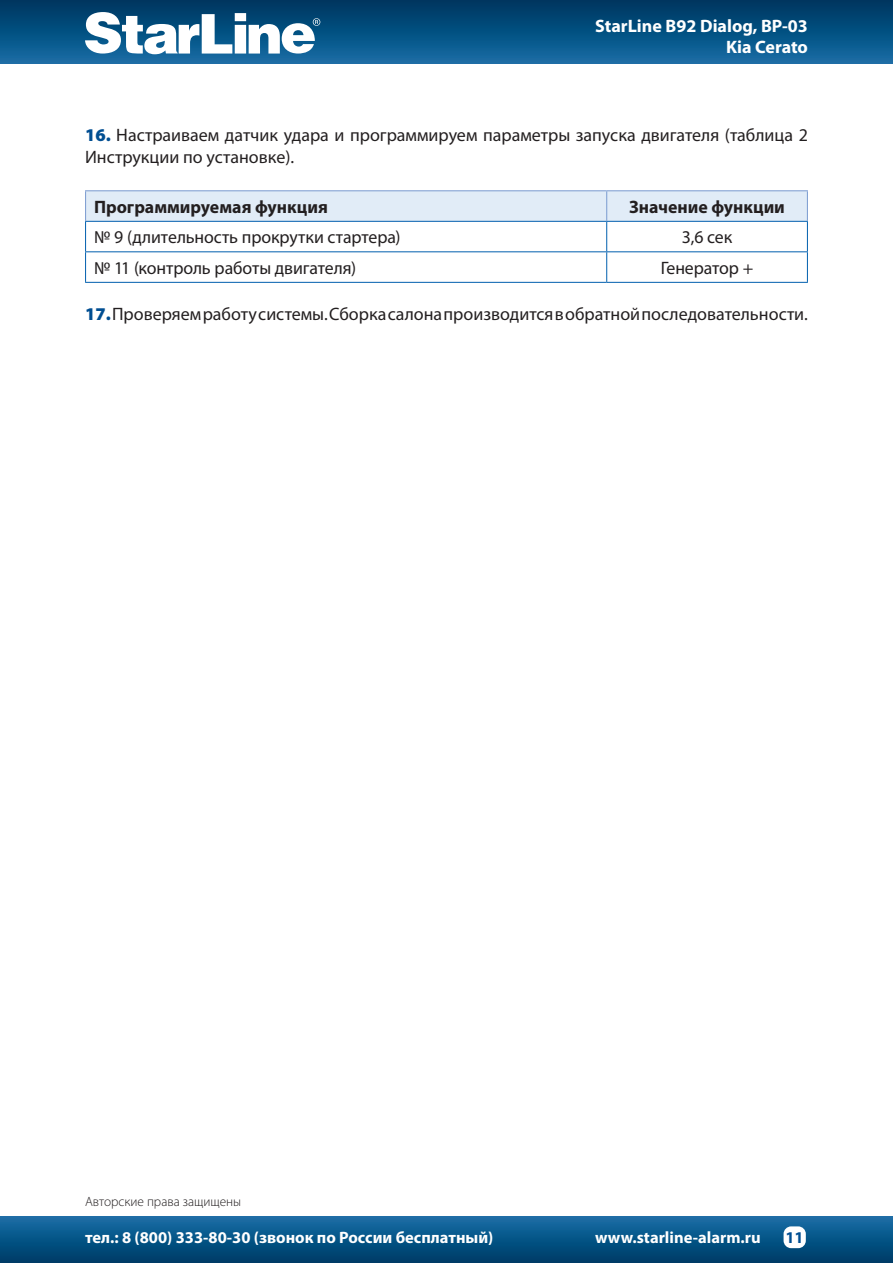
<style>
.page{position:relative;width:893px;height:1263px;background:#fff}
.page>*{position:absolute;margin:0;border:0;box-sizing:border-box;transform-origin:0 0}
.Основной_текст{font:18px/21.6px "Myriad Pro";color:#231f20}
.текст_таблиц{font:18px "Myriad Pro";letter-spacing:-.005em;color:#231f20}
.текст_таблиц_заголов{font:700 18px "Myriad Pro";color:#231f20}
.t1{font:700 18px/21.6px "Myriad Pro";color:#fff;text-align:right}
.t2{font:700 16.5px "Myriad Pro";color:#fff}
.t3{font:700 16.5px "Myriad Pro";color:#004e92}
.t4{font:300 13.5px "Myriad Pro";color:#231f20}
.s1{font-weight:900;color:#004e92}
</style>
<div class="page">
<div style="left:0;top:0;width:893px;height:64px;background:linear-gradient(to bottom,#00355e,#156da5)"></div>
<div style="left:0;top:1216px;width:893px;height:47px;background:linear-gradient(to bottom,#186ea7,#003a65)"></div>
<svg style="left:85px;top:12px;width:235px;height:42px"></svg>
<div style="left:783px;top:1226px;width:23px;height:22px;background:#fff;border-radius:8px"></div>
<hr style="left:85px;top:282px;width:522px;height:1px;background:#015fae">
<hr style="left:607px;top:282px;width:201px;height:1px;background:#015fae">
<hr style="left:85px;top:190px;width:522px;height:1px;background:#7e9ed2">
<hr style="left:607px;top:190px;width:201px;height:1px;background:#7e9ed2">
<svg style="left:85px;top:191px;width:723px;height:91px"></svg>
<hr style="left:85px;top:252px;width:1px;height:30px;background:#015fae">
<hr style="left:807px;top:252px;width:1px;height:30px;background:#015fae">
<p class="t1" style="left:595px;top:14px;width:214px">StarLine B92 Dialog, BP-03<br>Kia Cerato</p>
<p class="Основной_текст" style="left:85px;top:124px;width:724px"><span class="s1">16.</span> Настраиваем датчик удара и программируем параметры запуска двигателя (таблица 2<br>Инструкции по установке).</p>
<p class="текст_таблиц_заголов" style="left:94px;top:195px;width:235px">Программируемая функция</p>
<p class="текст_таблиц_заголов" style="left:629px;top:195px;width:157px">Значение функции</p>
<p class="текст_таблиц" style="left:94px;top:226px;width:308px">№ 9 (длительность прокрутки стартера)</p>
<p class="текст_таблиц" style="left:682px;top:226px;width:52px">3,6 сек</p>
<p class="текст_таблиц" style="left:94px;top:257px;width:264px">№ 11 (контроль работы двигателя)</p>
<p class="текст_таблиц" style="left:661px;top:257px;width:94px">Генератор +</p>
<p class="Основной_текст" style="left:85px;top:303px;width:724px"><span class="s1">17.</span>Проверяемработусистемы.Сборкасалонапроизводитсявобратнойпоследовательности.</p>
<p class="t4" style="left:85px;top:1194px;width:158px">Авторские права защищены</p>
<p class="t2" style="left:85px;top:1227px;width:410px">тел.: 8 (800) 333-80-30 (звонок по России бесплатный)</p>
<p class="t2" style="left:595px;top:1227px;width:167px">www.starline-alarm.ru</p>
<p class="t3" style="left:785px;top:1226px;width:20px">11</p>
</div>
